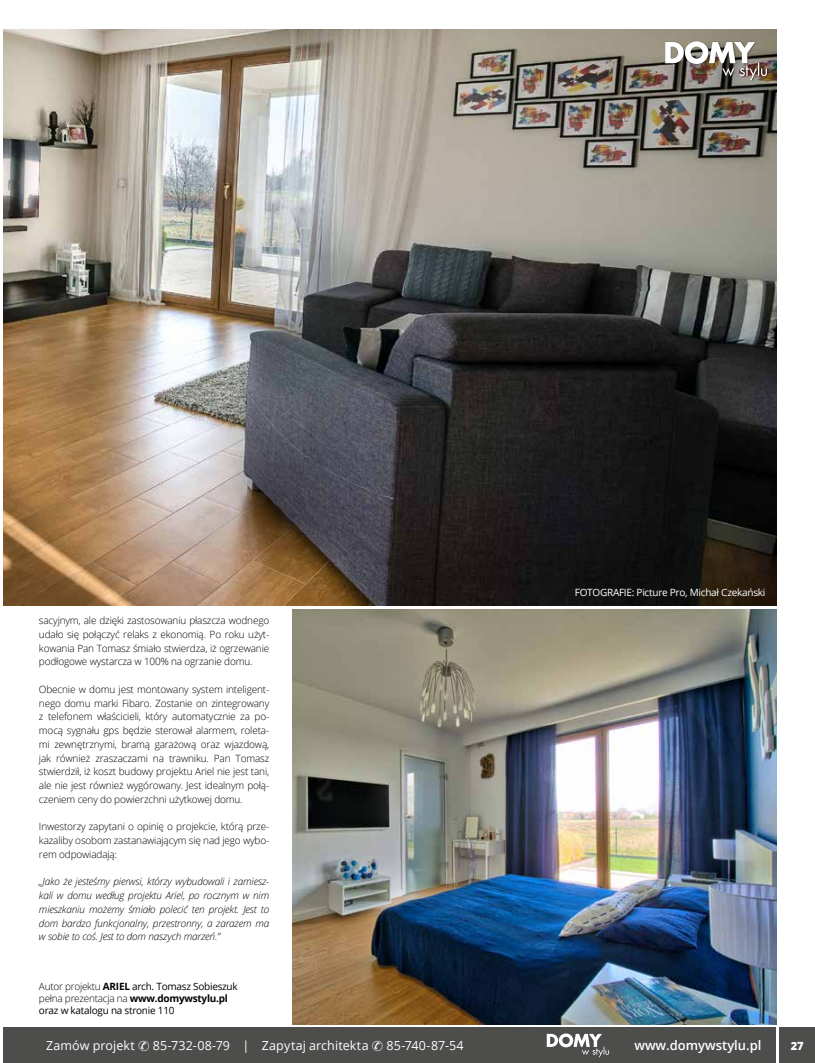
<style>
.page{position:relative;width:815px;height:1063px;background:#fff}
.page>*{position:absolute;margin:0;border:0;box-sizing:border-box;transform-origin:0 0}
.t1{font:600 13px "Open Sans";color:#fff}
.t2{font:12.5px "Open Sans";letter-spacing:.005em;color:#fff}
.t3{font:800 11.25px "Open Sans";color:#fff}
.t4{font:300 10px/13.8px "Open Sans";letter-spacing:-.015em;color:#000;text-align:justify}
.t5{font:italic 300 10px/13.8px "Open Sans";letter-spacing:-.015em;color:#000;text-align:justify}
.t6{font:10px/12px "Open Sans";letter-spacing:-.025em;color:#000}
.t7{font:10px "Open Sans";letter-spacing:-.025em;color:#fff}
.s1{font-weight:300}
.s2{font-weight:700}
.s3{font-family:"Zapf Din Itc L";font-size:14.5px}
</style>
<div class="page">
<div style="left:780px;top:1028px;width:35px;height:35px;background:#4d4d4c"></div>
<div style="left:4px;top:1028px;width:772px;height:35px;background:#4d4d4c"></div>
<img style="left:4px;top:29px;width:772px;height:577px">
<svg style="left:547px;top:1033px;width:62px;height:24px"></svg>
<div style="left:665px;top:41px;width:104px;height:41px;background:#000;opacity:.4"></div>
<img style="left:665px;top:41px;width:102px;height:39px">
<img style="left:292px;top:609px;width:484px;height:415px">
<p class="t4" style="left:39px;top:613px;width:232px">sacyjnym, ale dzięki zastosowaniu płaszcza wodnego udało się połączyć relaks z ekonomią. Po roku użyt&shy;kowania Pan Tomasz śmiało stwierdza, iż ogrzewanie podłogowe wystarcza w 100% na ogrzanie domu.</p>
<p class="t4" style="left:39px;top:682px;width:232px">Obecnie w domu jest montowany system inteligent&shy;nego domu marki Fibaro. Zostanie on zintegrowany z telefonem właścicieli, który automatycznie za po&shy;mocą sygnału gps będzie sterował alarmem, roleta&shy;mi zewnętrznymi, bramą garażową oraz wjazdową, jak również zraszaczami na trawniku. Pan Tomasz stwierdził, iż koszt budowy projektu Ariel nie jest tani, ale nie jest również wygórowany. Jest idealnym połą&shy;czeniem ceny do powierzchni użytkowej domu.</p>
<p class="t4" style="left:39px;top:820px;width:232px">Inwestorzy zapytani o opinię o projekcie, którą prze&shy;kazaliby osobom zastanawiającym się nad jego wybo&shy;rem odpowiadają:</p>
<p class="t5" style="left:39px;top:875px;width:232px">„Jako że jesteśmy pierwsi, którzy wybudowali i zamiesz&shy;kali w domu według projektu Ariel, po rocznym w nim mieszkaniu możemy śmiało polecić ten projekt. Jest to dom bardzo funkcjonalny, przestronny, a zarazem ma w sobie to coś. Jest to dom naszych marzeń.”</p>
<p class="t6" style="left:39px;top:980px;width:200px"><span class="s1">Autor projektu</span> <span class="s2">ARIEL</span> arch. Tomasz Sobieszuk <span class="s1">pełna prezentacja na</span> <span class="s2">www.domywstylu.pl </span>oraz w katalogu na stronie 110</p>
<p class="t7" style="left:575px;top:586px;width:192px">FOTOGRAFIE: Picture Pro, Michał Czekański</p>
<p class="t2" style="left:46px;top:1037px;width:419px">Zamów projekt <span class="s3">&amp;</span> 85-732-08-79 | Zapytaj architekta <span class="s3">&amp;</span> 85-740-87-54</p>
<h1 class="t1" style="left:634px;top:1037px;width:129px">www.domywstylu.pl</h1>
<p class="t3" style="left:791px;top:1037px;width:15px">27</p>
</div>
